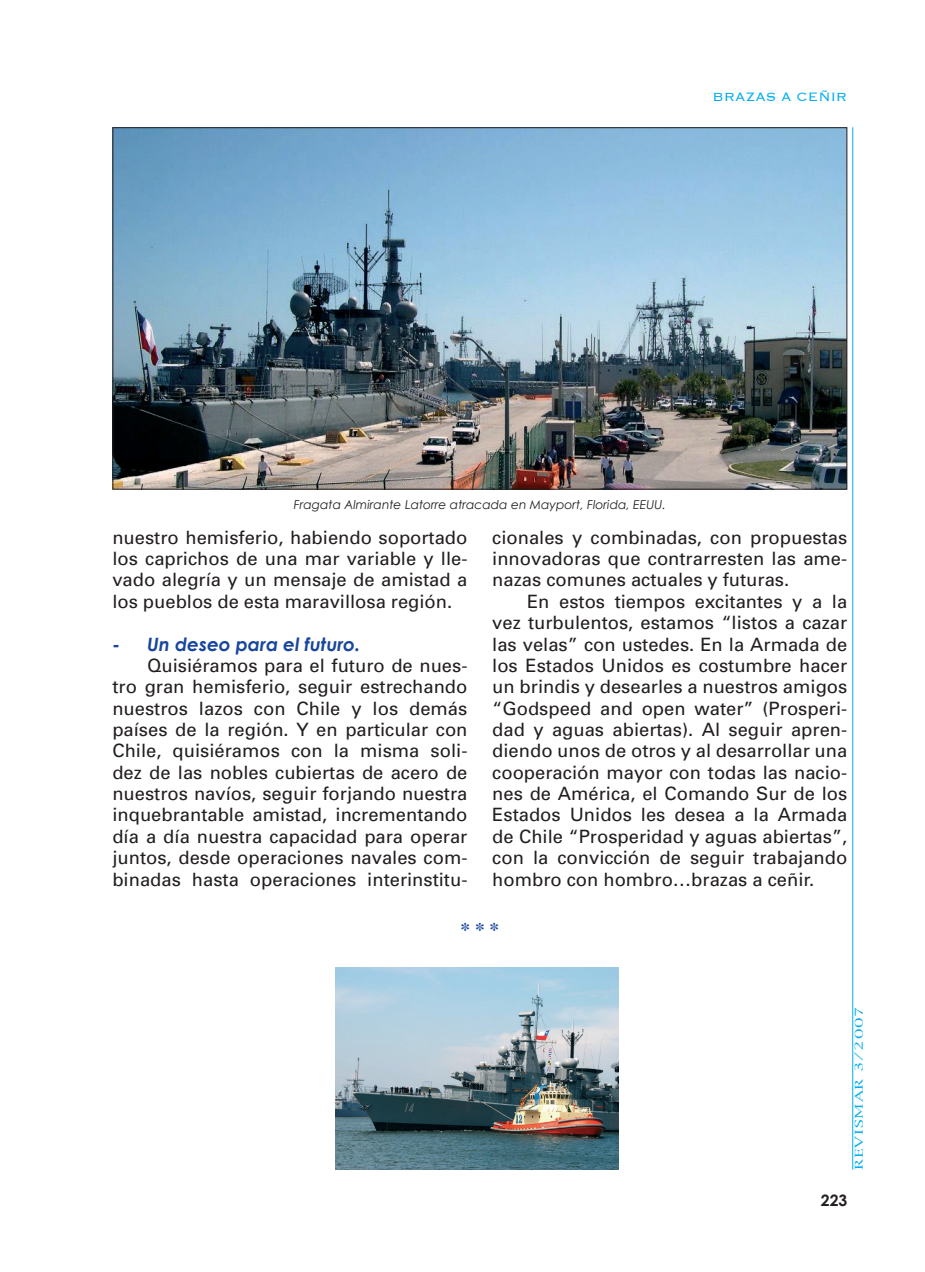
<style>
.page{position:relative;width:925px;height:1272px;background:#fff}
.page>*{position:absolute;margin:0;border:0;box-sizing:border-box;transform-origin:0 0}
.t1{font:700 19.25px "Times";color:#18469d}
.t2{font:18.38px/21.3px "Univers";color:#231f20;text-align:justify}
.t3{font:italic 700 18.38px "Century Gothic";color:#18469d}
.t4{font:300 15.75px "Copperplate";color:#00aeef}
.t5{font:700 15.75px "Century Gothic";color:#231f20}
.t6{font:italic 12.25px "Century Gothic";color:#231f20}
.t7{font:10.5px "New York";letter-spacing:.05em;color:#00aeef;scale:1.5 1}
</style>
<div class="page">
<hr style="left:851px;top:127px;width:1px;height:1042px;background:#00aeef">
<img style="left:114px;top:129px;width:730px;height:358px">
<img style="left:336px;top:967px;width:282px;height:202px">
<p class="t4" style="left:712px;top:87px;width:136px">BRAZAS A CEÑIR</p>
<p class="t6" style="left:294px;top:497px;width:373px">Fragata Almirante Latorre atracada en Mayport, Florida, EEUU.</p>
<p class="t2" style="left:112px;top:526px;width:356px">nuestro hemisferio, habiendo soportado los caprichos de una mar variable y lle&shy;vado alegría y un mensaje de amistad a los pueblos de esta maravillosa región.</p>
<p class="t3" style="left:112px;top:632px;width:249px">- Un deseo para el futuro.</p>
<p class="t2" style="left:112px;top:655px;width:356px;text-indent:35px">Quisiéramos para el futuro de nues&shy;tro gran hemisferio, seguir estrechando nuestros lazos con Chile y los demás países de la región. Y en particular con Chile, quisiéramos con la misma soli&shy;dez de las nobles cubiertas de acero de nuestros navíos, seguir forjando nuestra inquebrantable amistad, incrementando día a día nuestra capacidad para operar juntos, desde operaciones navales com&shy;binadas hasta operaciones interinstitu-</p>
<p class="t2" style="left:492px;top:526px;width:356px">cionales y combinadas, con propuestas innovadoras que contrarresten las ame&shy;nazas comunes actuales y futuras.</p>
<p class="t2" style="left:492px;top:590px;width:356px;text-indent:35px">En estos tiempos excitantes y a la vez turbulentos, estamos “listos a cazar las velas” con ustedes. En la Armada de los Estados Unidos es costumbre hacer un brindis y desearles a nuestros amigos “Godspeed and open water” (Prosperi&shy;dad y aguas abiertas). Al seguir apren&shy;diendo unos de otros y al desarrollar una cooperación mayor con todas las nacio&shy;nes de América, el Comando Sur de los Estados Unidos les desea a la Armada de Chile “Prosperidad y aguas abiertas”, con la convicción de seguir trabajando hombro con hombro…brazas a ceñir.</p>
<p class="t1" style="left:460px;top:910px;width:40px">* * *</p>
<p class="t7" style="left:851px;top:1169px;width:110px;rotate:-90deg">REVISMAR 3/2007</p>
<p class="t5" style="left:820px;top:1190px;width:28px">223</p>
</div>
